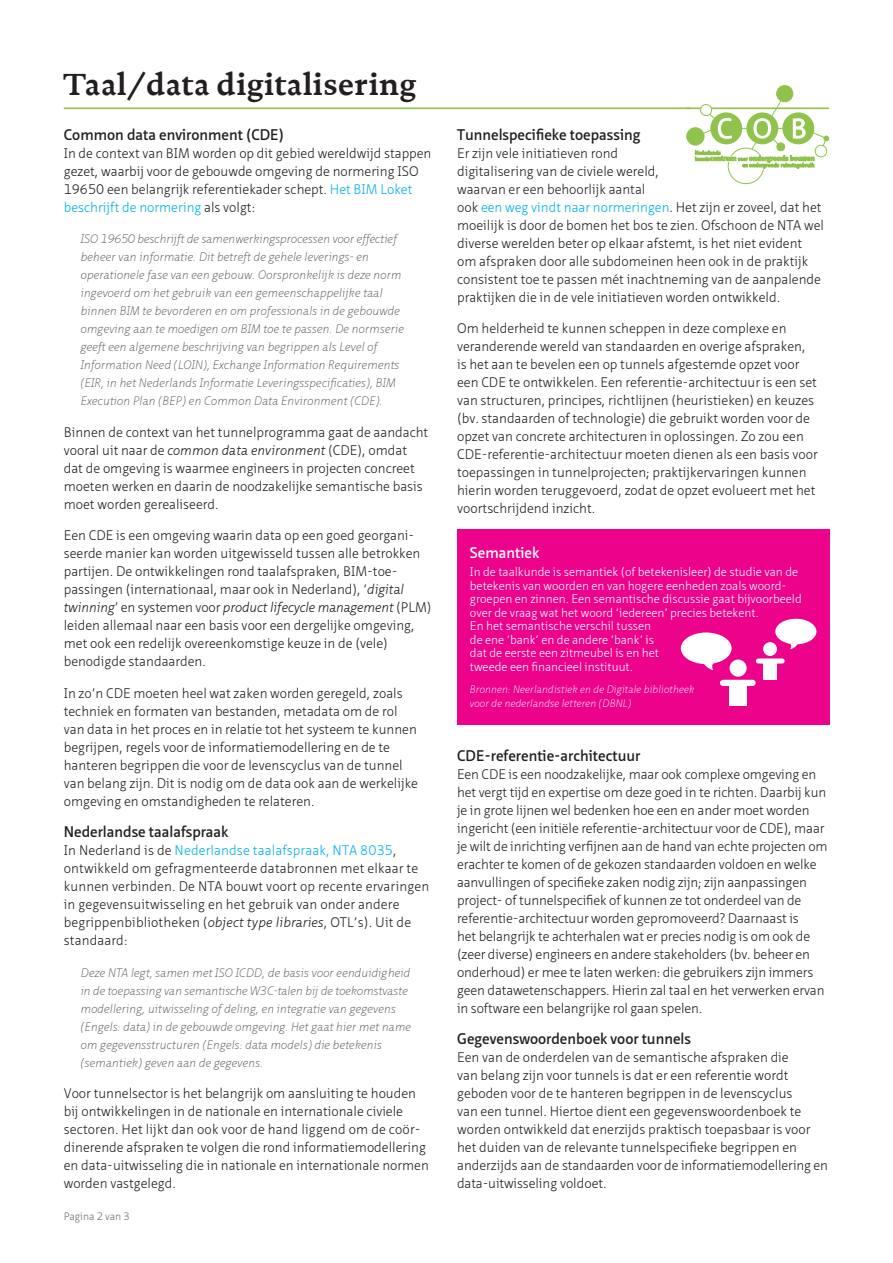
<style>
.page{position:relative;width:893px;height:1263px;background:#fff}
.page>*{position:absolute;margin:0;border:0;box-sizing:border-box;transform-origin:0 0}
.ACHTER_Titel{font:700 30.75px "Documenta Dtl";letter-spacing:.005em;color:#231f20}
.Tussenkop1{font:600 15px "Neue Sans";color:#231f20}
.lopende_tekst{font:600 15px "Neue Sans";color:#fff}
.lopende_tekst-2{font:300 13.5px/18px "Neue Sans";color:#231f20}
.Citaat{font:italic 100 12px/18px "Neue Sans";color:#57585a}
.lopende_tekst-3{font:300 12px/13.5px "Neue Sans";color:#fff}
.lopende_tekst-4{font:italic 100 10.5px/13.5px "Neue Sans";color:#fff}
.t1{font:300 10.5px "Neue Sans";color:#6c6d70}
.s1{color:#00aeef}
.s2{font-style:italic}
</style>
<div class="page">
<div style="left:777px;top:86px;width:16px;height:16px;background:#90c34b;border-radius:50%"></div>
<div style="left:776px;top:85px;width:17px;height:17px;border:1px solid #90c34b;border-radius:50%"></div>
<div style="left:687px;top:128px;width:17px;height:17px;background:#90c34b;border-radius:50%"></div>
<div style="left:686px;top:127px;width:18px;height:18px;border:1px solid #90c34b;border-radius:50%"></div>
<hr style="left:686px;top:107px;width:143px;height:2px;background:#90c34b">
<svg style="left:695px;top:100px;width:134px;height:85px"></svg>
<hr style="left:64px;top:107px;width:627px;height:2px;background:#91c34b">
<div style="left:457px;top:529px;width:372px;height:196px;background:#ed028c"></div>
<div style="left:729px;top:683px;width:18px;height:23px;background:#fff"></div>
<div style="left:729px;top:659px;width:18px;height:18px;background:#fff;border-radius:50%"></div>
<div style="left:723px;top:680px;width:30px;height:6px;background:#fff"></div>
<svg style="left:681px;top:632px;width:51px;height:38px"></svg>
<div style="left:763px;top:661px;width:14px;height:18px;background:#fff"></div>
<div style="left:763px;top:642px;width:14px;height:14px;background:#fff;border-radius:50%"></div>
<div style="left:758px;top:658px;width:24px;height:5px;background:#fff"></div>
<svg style="left:775px;top:619px;width:41px;height:30px"></svg>
<p class="ACHTER_Titel" style="left:64px;top:65px;width:354px">Taal/data digitalisering</p>
<p class="Tussenkop1" style="left:64px;top:125px;width:222px">Common data environment (CDE)</p>
<p class="lopende_tekst-2" style="left:64px;top:144px;width:369px">In de context van BIM worden op dit gebied wereldwijd stappen gezet, waarbij voor de gebouwde omgeving de normering ISO 19650 een belangrijk referentiekader schept. <span class="s1">Het BIM Loket beschrijft de normering</span> als volgt:</p>
<p class="Citaat" style="left:81px;top:230px;width:325px">ISO 19650 beschrijft de samenwerkingsprocessen voor effectief beheer van informatie. Dit betreft de gehele leverings- en operationele fase van een gebouw. Oorspronkelijk is deze norm ingevoerd om het gebruik van een gemeenschappelijke taal binnen BIM te bevorderen en om professionals in de gebouwde omgeving aan te moedigen om BIM toe te passen. De normserie geeft een algemene beschrijving van begrippen als Level of Information Need (LOIN), Exchange Information Requirements (EIR, in het Nederlands Informatie Leveringsspecificaties), BIM Execution Plan (BEP) en Common Data Environment (CDE).</p>
<p class="lopende_tekst-2" style="left:64px;top:423px;width:366px">Binnen de context van het tunnelprogramma gaat de aandacht vooral uit naar de <span class="s2">common data environment</span> (CDE), omdat dat de omgeving is waarmee engineers in projecten concreet moeten werken en daarin de noodzakelijke semantische basis moet worden gerealiseerd.</p>
<p class="lopende_tekst-2" style="left:64px;top:527px;width:369px">Een CDE is een omgeving waarin data op een goed georgani&shy;seerde manier kan worden uitgewisseld tussen alle betrokken partijen. De ontwikkelingen rond taalafspraken, BIM-toe&shy;passingen (internationaal, maar ook in Nederland), ‘<span class="s2">digital twinning</span>’ en systemen voor <span class="s2">product lifecycle management</span> (PLM) leiden allemaal naar een basis voor een dergelijke omgeving, met ook een redelijk overeenkomstige keuze in de (vele) benodigde standaarden.</p>
<p class="lopende_tekst-2" style="left:64px;top:684px;width:356px">In zo’n CDE moeten heel wat zaken worden geregeld, zoals techniek en formaten van bestanden, metadata om de rol van data in het proces en in relatie tot het systeem te kunnen begrijpen, regels voor de informatiemodellering en de te hanteren begrippen die voor de levenscyclus van de tunnel van belang zijn. Dit is nodig om de data ook aan de werkelijke omgeving en omstandigheden te relateren.</p>
<p class="Tussenkop1" style="left:64px;top:823px;width:166px">Nederlandse taalafspraak</p>
<p class="lopende_tekst-2" style="left:64px;top:842px;width:367px">In Nederland is de <span class="s1">Nederlandse taalafspraak, NTA 8035</span>, ontwikkeld om gefragmenteerde databronnen met elkaar te kunnen verbinden. De NTA bouwt voort op recente ervaringen in gegevensuitwisseling en het gebruik van onder andere begrippenbibliotheken (<span class="s2">object type libraries</span>, OTL’s). Uit de standaard:</p>
<p class="Citaat" style="left:81px;top:963px;width:332px">Deze NTA legt, samen met ISO ICDD, de basis voor eenduidigheid in de toepassing van semantische W3C-talen bij de toekomstvaste modellering, uitwisseling of deling, en integratie van gegevens (Engels: data) in de gebouwde omgeving. Het gaat hier met name om gegevensstructuren (Engels: data models) die betekenis (semantiek) geven aan de gegevens.</p>
<p class="lopende_tekst-2" style="left:64px;top:1085px;width:367px">Voor tunnelsector is het belangrijk om aansluiting te houden bij ontwikkelingen in de nationale en internationale civiele sectoren. Het lijkt dan ook voor de hand liggend om de coör&shy;dinerende afspraken te volgen die rond informatiemodellering en data-uitwisseling die in nationale en internationale normen worden vastgelegd.</p>
<p class="t1" style="left:64px;top:1210px;width:67px">Pagina 2 van 3</p>
<p class="Tussenkop1" style="left:457px;top:125px;width:185px">Tunnelspecifieke toepassing</p>
<p class="lopende_tekst-2" style="left:457px;top:144px;width:369px">Er zijn vele initiatieven rond<br>digitalisering van de civiele wereld,<br>waarvan er een behoorlijk aantal<br>ook <span class="s1">een weg vindt naar normeringen</span>. Het zijn er zoveel, dat het moeilijk is door de bomen het bos te zien. Ofschoon de NTA wel diverse werelden beter op elkaar afstemt, is het niet evident om afspraken door alle subdomeinen heen ook in de praktijk consistent toe te passen mét inachtneming van de aanpalende praktijken die in de vele initiatieven worden ontwikkeld.</p>
<p class="lopende_tekst-2" style="left:457px;top:320px;width:362px">Om helderheid te kunnen scheppen in deze complexe en veranderende wereld van standaarden en overige afspraken, is het aan te bevelen een op tunnels afgestemde opzet voor een CDE te ontwikkelen. Een referentie-architectuur is een set van structuren, principes, richtlijnen (heuristieken) en keuzes (bv. standaarden of technologie) die gebruikt worden voor de opzet van concrete architecturen in oplossingen. Zo zou een CDE-referentie-architectuur moeten dienen als een basis voor toepassingen in tunnelprojecten; praktijkervaringen kunnen hierin worden teruggevoerd, zodat de opzet evolueert met het voortschrijdend inzicht.</p>
<p class="lopende_tekst" style="left:470px;top:544px;width:71px">Semantiek</p>
<p class="lopende_tekst-3" style="left:470px;top:565px;width:333px">In de taalkunde is semantiek (of betekenisleer) de studie van de betekenis van woorden en van hogere eenheden zoals woord&shy;groepen en zinnen. Een semantische discussie gaat bijvoorbeeld over de vraag wat het woord ‘iedereen’ precies betekent.<br>En het semantische verschil tussen<br>de ene ‘bank’ en de andere ‘bank’ is<br>dat de eerste een zitmeubel is en het<br>tweede een financieel instituut.</p>
<p class="lopende_tekst-4" style="left:470px;top:683px;width:226px">Bronnen: Neerlandistiek en de Digitale bibliotheek voor de nederlandse letteren (DBNL)</p>
<p class="Tussenkop1" style="left:457px;top:746px;width:185px">CDE-referentie-architectuur</p>
<p class="lopende_tekst-2" style="left:457px;top:765px;width:372px">Een CDE is een noodzakelijke, maar ook complexe omgeving en het vergt tijd en expertise om deze goed in te richten. Daarbij kun je in grote lijnen wel bedenken hoe een en ander moet worden ingericht (een initiële referentie-architectuur voor de CDE), maar je wilt de inrichting verfijnen aan de hand van echte projecten om erachter te komen of de gekozen standaarden voldoen en welke aanvullingen of specifieke zaken nodig zijn; zijn aanpassingen project- of tunnelspecifiek of kunnen ze tot onderdeel van de referentie-architectuur worden gepromoveerd? Daarnaast is<br>het belangrijk te achterhalen wat er precies nodig is om ook de (zeer diverse) engineers en andere stakeholders (bv. beheer en onderhoud) er mee te laten werken: die gebruikers zijn immers geen datawetenschappers. Hierin zal taal en het verwerken ervan in software een belangrijke rol gaan spelen.</p>
<p class="Tussenkop1" style="left:457px;top:1030px;width:235px">Gegevenswoordenboek voor tunnels</p>
<p class="lopende_tekst-2" style="left:457px;top:1049px;width:372px">Een van de onderdelen van de semantische afspraken die<br>van belang zijn voor tunnels is dat er een referentie wordt geboden voor de te hanteren begrippen in de levenscyclus<br>van een tunnel. Hiertoe dient een gegevenswoordenboek te worden ontwikkeld dat enerzijds praktisch toepasbaar is voor het duiden van de relevante tunnelspecifieke begrippen en anderzijds aan de standaarden voor de informatiemodellering en data-uitwisseling voldoet.</p>
</div>
